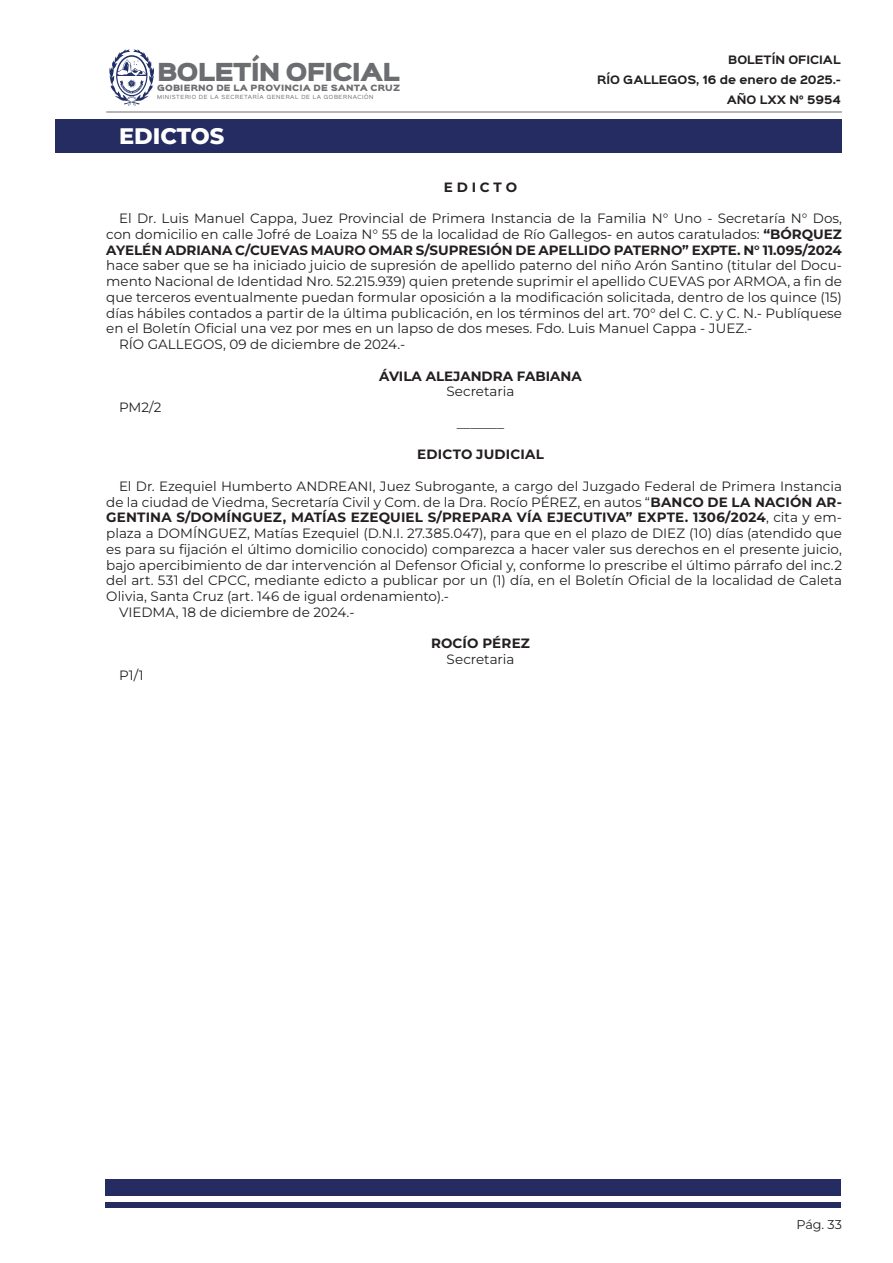
<style>
.page{position:relative;width:893px;height:1263px;background:#fff}
.page>*{position:absolute;margin:0;border:0;box-sizing:border-box;transform-origin:0 0}
.t1{font:800 22.5px "Montserrat";color:#fff}
.t2{font:22.35px "Sinkin Sans 900 X Black";letter-spacing:-.04em;color:#6c6d70}
.t3{font:13.5px/15.8px "Montserrat";color:#231f20;text-align:justify}
.t4{font:700 13.5px "Montserrat";letter-spacing:.005em;color:#231f20}
.t5{font:12.75px "Montserrat";color:#231f20}
.t6{font:700 10.5px/20px "Sinkin Sans 700";color:#231f20;text-align:right}
.t7{font:7.8px "Sinkin Sans 900 X Black";letter-spacing:.02em;color:#6c6d70}
.t8{font:5.1px "Sinkin Sans 400";letter-spacing:.12em;color:#6c6d70}
.s1{font-weight:700}
</style>
<div class="page">
<svg style="left:109px;top:49px;width:45px;height:57px"></svg>
<hr style="left:106px;top:112px;width:736px;height:1px;background:#6c6d70">
<div style="left:105px;top:1179px;width:736px;height:16px;background:#252c61"></div>
<div style="left:105px;top:1202px;width:736px;height:6px;background:#252c61"></div>
<div style="left:55px;top:119px;width:787px;height:33px;background:#252c61"></div>
<h2 class="t2" style="left:157px;top:61px;width:244px">BOLETÍN OFICIAL</h2>
<p class="t7" style="left:157px;top:84px;width:245px">GOBIERNO DE LA PROVINCIA DE SANTA CRUZ</p>
<p class="t8" style="left:157px;top:93px;width:218px">MINISTERIO DE LA SECRETARÍA GENERAL DE LA GOBERNACIÓN</p>
<p class="t1" style="left:119px;top:121px;width:107px">EDICTOS</p>
<p class="t6" style="left:597px;top:50px;width:245px">BOLETÍN OFICIAL<br>RÍO GALLEGOS, 16 de enero de 2025.-<br>AÑO LXX N° 5954</p>
<p class="t4" style="left:444px;top:177px;width:75px">E D I C T O</p>
<p class="t3" style="left:106px;top:210px;width:737px;text-indent:13px">El Dr. Luis Manuel Cappa, Juez Provincial de Primera Instancia de la Familia N° Uno - Secretaría N° Dos, con domicilio en calle Jofré de Loaiza N° 55 de la localidad de Río Gallegos- en autos caratulados: <span class="s1">“BÓRQUEZ AYELÉN ADRIANA C/CUEVAS MAURO OMAR S/SUPRESIÓN DE APELLIDO PATERNO” EXPTE. N° 11.095/2024 </span>hace saber que se ha iniciado juicio de supresión de apellido paterno del niño Arón Santino (titular del Docu&shy;mento Nacional de Identidad Nro. 52.215.939) quien pretende suprimir el apellido CUEVAS por ARMOA, a fin de que terceros eventualmente puedan formular oposición a la modificación solicitada, dentro de los quince (15) días hábiles contados a partir de la última publicación, en los términos del art. 70° del C. C. y C. N.- Publíquese en el Boletín Oficial una vez por mes en un lapso de dos meses. Fdo. Luis Manuel Cappa - JUEZ.-</p>
<p class="t3" style="left:119px;top:336px;width:288px">RÍO GALLEGOS, 09 de diciembre de 2024.-</p>
<p class="t4" style="left:379px;top:366px;width:204px">ÁVILA ALEJANDRA FABIANA</p>
<p class="t3" style="left:447px;top:383px;width:69px">Secretaria</p>
<p class="t3" style="left:119px;top:399px;width:44px">PM2/2</p>
<p class="t3" style="left:457px;top:415px;width:49px">_______</p>
<p class="t4" style="left:417px;top:445px;width:128px">EDICTO JUDICIAL</p>
<p class="t3" style="left:106px;top:478px;width:737px;text-indent:13px">El Dr. Ezequiel Humberto ANDREANI, Juez Subrogante, a cargo del Juzgado Federal de Primera Instancia de la ciudad de Viedma, Secretaría Civil y Com. de la Dra. Rocío PÉREZ, en autos “<span class="s1">BANCO DE LA NACIÓN AR-GENTINA S/DOMÍNGUEZ, MATÍAS EZEQUIEL S/PREPARA VÍA EJECUTIVA” EXPTE. 1306/2024</span>, cita y em&shy;plaza a DOMÍNGUEZ, Matías Ezequiel (D.N.I. 27.385.047), para que en el plazo de DIEZ (10) días (atendido que es para su fijación el último domicilio conocido) comparezca a hacer valer sus derechos en el presente juicio, bajo apercibimiento de dar intervención al Defensor Oficial y, conforme lo prescribe el último párrafo del inc.2 del art. 531 del CPCC, mediante edicto a publicar por un (1) día, en el Boletín Oficial de la localidad de Caleta Olivia, Santa Cruz (art. 146 de igual ordenamiento).-</p>
<p class="t3" style="left:119px;top:604px;width:237px">VIEDMA, 18 de diciembre de 2024.-</p>
<p class="t4" style="left:431px;top:634px;width:100px">ROCÍO PÉREZ</p>
<p class="t3" style="left:447px;top:651px;width:69px">Secretaria</p>
<p class="t3" style="left:119px;top:667px;width:26px">P1/1</p>
<p class="t5" style="left:796px;top:1215px;width:47px">Pág. 33</p>
</div>
